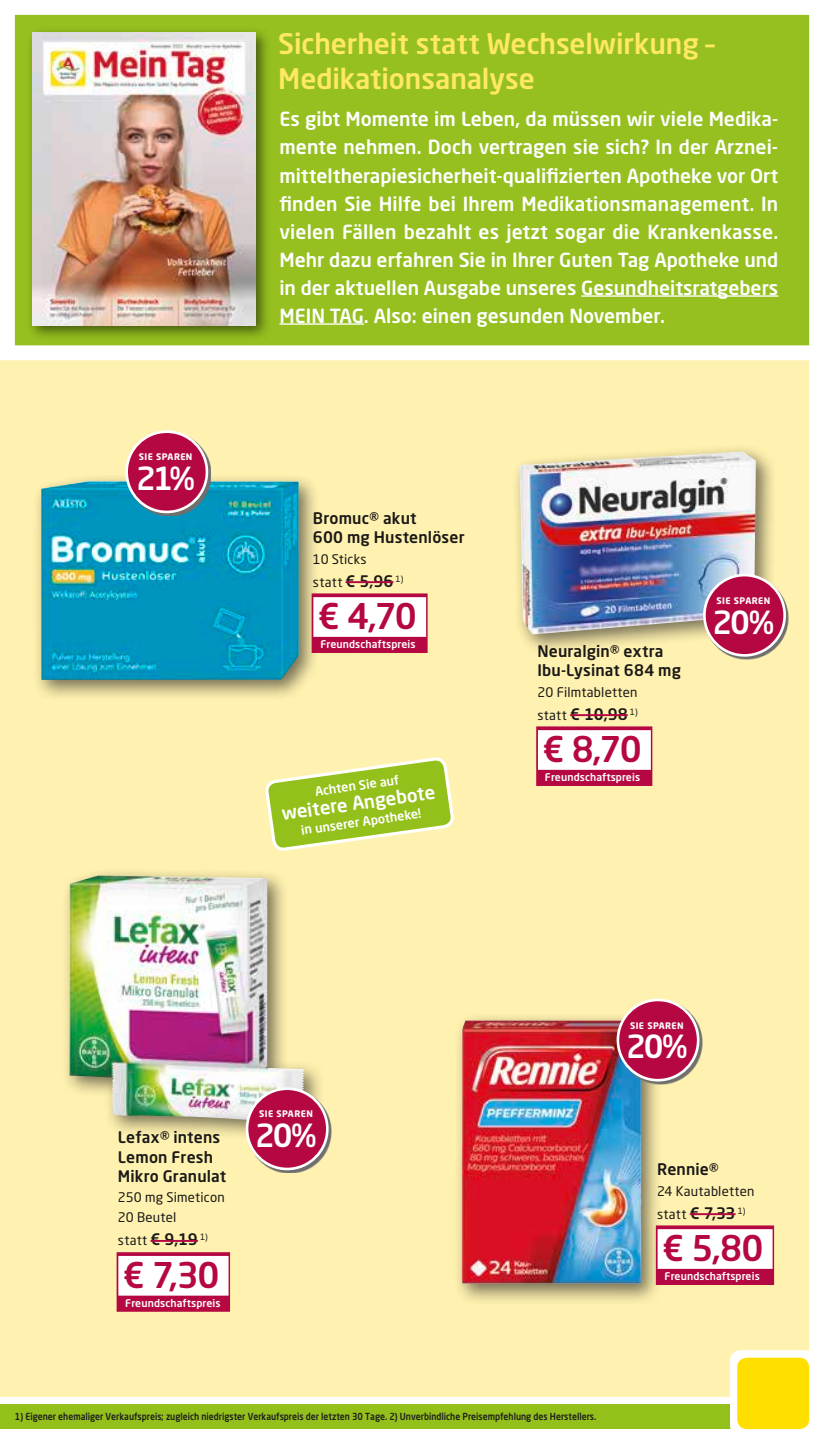
<style>
.page{position:relative;width:839px;height:1444px;background:#fff}
.page>*{position:absolute;margin:0;border:0;box-sizing:border-box;transform-origin:0 0}
._04_Angebotspreis{font:500 35px "Neo Sans Pro";letter-spacing:-.045em;color:#b50843}
.Prozente{font:500 31.5px "Neo Sans Pro";letter-spacing:-.07em;color:#fff}
.t1{font:500 28px/35px "Neo Sans Pro";letter-spacing:-.005em;color:#ffe864}
.t2{font:500 19.25px/28px "Neo Sans Pro";color:#fff;text-align:justify}
.t3{font:500 18.38px "Neo Sans Pro";color:#fff}
._01_Artikel{font:500 15.75px/19.2px "Neo Sans Pro";letter-spacing:.01em;color:#1a1918}
._03_statt_Preis{font:500 15.75px "Neo Sans Pro";color:#1a1918}
._02_Text{font:13.12px "Neo Sans Pro";letter-spacing:.015em;color:#1a1918}
._03_statt_Preis-2{font:13.12px "Neo Sans Pro";letter-spacing:.025em;color:#1a1918}
.t4{font:500 12.42px "Neo Sans Pro";color:#fff}
._07_T_Wirberaten{font:500 10.5px "Neo Sans Pro";letter-spacing:.01em;color:#fff}
.t5{font:500 9.62px "Neo Sans Pro";color:#1d1d1b;scale:.9 1}
.Sparen{font:700 8.92px "Neo Sans Pro";letter-spacing:.05em;color:#fff}
.s1{font-weight:500;font-size:15.75px}
.s2{font-weight:400;font-size:13.12px}
</style>
<div class="page">
<div style="left:0;top:1404px;width:769px;height:25px;background:#94c01c"></div>
<div style="left:0;top:362px;width:809px;height:1034px;background:#fff1af"></div>
<div style="left:729px;top:1350px;width:87px;height:86px;background:#fff;border-radius:11px"></div>
<div style="left:737px;top:1357px;width:72px;height:72px;background:#ffdf00;border-radius:10px"></div>
<svg style="left:0;top:14px;width:810px;height:348px;background:#9fc533"></svg>
<hr style="left:581px;top:295px;width:197px;height:2px;background:#fff">
<hr style="left:279px;top:323px;width:85px;height:2px;background:#fff">
<div style="left:26px;top:27px;width:245px;height:314px;background:#1d1d1b;opacity:.6"></div>
<img style="left:32px;top:33px;width:224px;height:292px">
<div style="left:511px;top:443px;width:266px;height:212px;background:#1a1918;opacity:.6"></div>
<img style="left:519px;top:451px;width:236px;height:183px">
<div style="left:536px;top:726px;width:116px;height:60px;background:#b50843"></div>
<div style="left:538px;top:730px;width:112px;height:40px;background:#fff"></div>
<hr style="left:570px;top:714px;width:57px;height:2px;background:#b50843">
<svg style="left:705px;top:576px;width:83px;height:83px;background:#d8d5b3"></svg>
<div style="left:704px;top:575px;width:80px;height:80px;background:#b50843;border-radius:50%"></div>
<div style="left:703px;top:574px;width:82px;height:82px;border:3px solid #fff;border-radius:50%"></div>
<svg style="left:265px;top:757px;width:188px;height:93px;background:#b8d155"></svg>
<div style="left:32px;top:472px;width:288px;height:229px;background:#1a1918;opacity:.6"></div>
<img style="left:41px;top:481px;width:257px;height:199px">
<div style="left:311px;top:593px;width:116px;height:60px;background:#b50843"></div>
<div style="left:313px;top:597px;width:113px;height:40px;background:#fff"></div>
<hr style="left:345px;top:581px;width:48px;height:2px;background:#b50843">
<svg style="left:128px;top:433px;width:83px;height:83px;background:#80b4af"></svg>
<div style="left:127px;top:432px;width:80px;height:80px;background:#b50843;border-radius:50%"></div>
<div style="left:125px;top:430px;width:83px;height:83px;border:3px solid #fff;border-radius:50%"></div>
<div style="left:61px;top:867px;width:264px;height:277px;background:#1a1918;opacity:.6"></div>
<img style="left:69px;top:884px;width:236px;height:239px">
<div style="left:117px;top:1252px;width:113px;height:59px;background:#b50843"></div>
<div style="left:118px;top:1256px;width:110px;height:39px;background:#fff"></div>
<hr style="left:151px;top:1240px;width:47px;height:2px;background:#b50843">
<svg style="left:248px;top:1089px;width:83px;height:84px;background:#dbd4ad"></svg>
<div style="left:247px;top:1088px;width:80px;height:81px;background:#b50843;border-radius:50%"></div>
<div style="left:246px;top:1087px;width:82px;height:83px;border:3px solid #fff;border-radius:50%"></div>
<div style="left:453px;top:1011px;width:209px;height:294px;background:#1a1918;opacity:.6"></div>
<img style="left:461px;top:1020px;width:180px;height:264px">
<div style="left:655px;top:1225px;width:118px;height:60px;background:#b50843"></div>
<div style="left:657px;top:1229px;width:115px;height:39px;background:#fff"></div>
<hr style="left:689px;top:1213px;width:46px;height:2px;background:#b50843">
<svg style="left:619px;top:1001px;width:83px;height:83px;background:#b7c3ac"></svg>
<div style="left:617px;top:1000px;width:81px;height:80px;background:#b50843;border-radius:50%"></div>
<div style="left:616px;top:998px;width:83px;height:83px;border:3px solid #fff;border-radius:50%"></div>
<p class="t1" style="left:278px;top:25px;width:437px">Sicherheit statt Wechselwirkung –<br>Medikationsanalyse</p>
<p class="Sparen" style="left:139px;top:451px;width:55px">SIE SPAREN</p>
<p class="Prozente" style="left:136px;top:458px;width:61px">21%</p>
<p class="t2" style="left:279px;top:105px;width:500px">Es gibt Momente im Leben, da müssen wir viele Medika&shy;mente nehmen. Doch vertragen sie sich? In der Arznei&shy;mitteltherapiesicherheit-qualifizierten Apotheke vor Ort finden Sie Hilfe bei Ihrem Medikationsmanagement. In vielen Fällen bezahlt es jetzt sogar die Krankenkasse.<br>Mehr dazu erfahren Sie in Ihrer Guten Tag Apotheke und in der aktuellen Ausgabe unseres Gesundheitsratgebers MEIN TAG. Also: einen gesunden November.</p>
<p class="_01_Artikel" style="left:313px;top:508px;width:153px">Bromuc® akut<br>600 mg Hustenlöser</p>
<p class="_02_Text" style="left:313px;top:551px;width:55px">10 Sticks</p>
<p class="_03_statt_Preis-2" style="left:313px;top:573px;width:92px">statt <span class="s1">€ 5,96</span> <sup>1)</sup></p>
<p class="_04_Angebotspreis" style="left:318px;top:594px;width:101px">€ 4,70</p>
<p class="_07_T_Wirberaten" style="left:320px;top:638px;width:97px">Freundschaftspreis</p>
<p class="t4" style="left:314px;top:783px;width:86px;rotate:-8deg">Achten Sie auf</p>
<p class="t3" style="left:280px;top:802px;width:156px;rotate:-8deg">weitere Angebote</p>
<p class="t4" style="left:300px;top:822px;width:123px;rotate:-8deg">in unserer Apotheke!</p>
<p class="_01_Artikel" style="left:537px;top:641px;width:128px">Neuralgin® extra</p>
<p class="_01_Artikel" style="left:537px;top:660px;width:145px">Ibu-Lysinat 684 mg</p>
<p class="_02_Text" style="left:537px;top:684px;width:101px">20 Filmtabletten</p>
<p class="_03_statt_Preis" style="left:537px;top:704px;width:102px"><span class="s2">statt</span> € 10,98 <sup>1)</sup></p>
<p class="_04_Angebotspreis" style="left:542px;top:727px;width:101px">€ 8,70</p>
<p class="_07_T_Wirberaten" style="left:544px;top:770px;width:97px">Freundschaftspreis</p>
<p class="Sparen" style="left:716px;top:595px;width:55px">SIE SPAREN</p>
<p class="Prozente" style="left:712px;top:602px;width:63px">20%</p>
<p class="_01_Artikel" style="left:118px;top:1127px;width:110px">Lefax® intens<br>Lemon Fresh<br>Mikro Granulat</p>
<p class="_02_Text" style="left:118px;top:1189px;width:108px">250 mg Simeticon</p>
<p class="_02_Text" style="left:118px;top:1209px;width:60px">20 Beutel</p>
<p class="_03_statt_Preis-2" style="left:118px;top:1232px;width:91px">statt <span class="s1">€ 9,19</span> <sup>1)</sup></p>
<p class="_04_Angebotspreis" style="left:123px;top:1253px;width:98px">€ 7,30</p>
<p class="_07_T_Wirberaten" style="left:125px;top:1296px;width:97px">Freundschaftspreis</p>
<p class="Sparen" style="left:259px;top:1108px;width:55px">SIE SPAREN</p>
<p class="Prozente" style="left:255px;top:1115px;width:63px">20%</p>
<p class="Sparen" style="left:630px;top:1019px;width:55px">SIE SPAREN</p>
<p class="Prozente" style="left:626px;top:1027px;width:63px">20%</p>
<p class="_01_Artikel" style="left:657px;top:1159px;width:63px">Rennie®</p>
<p class="_02_Text" style="left:657px;top:1182px;width:99px">24 Kautabletten</p>
<p class="_03_statt_Preis-2" style="left:657px;top:1205px;width:90px">statt <span class="s1">€ 7,33</span> <sup>1)</sup></p>
<p class="_04_Angebotspreis" style="left:662px;top:1226px;width:103px">€ 5,80</p>
<p class="_07_T_Wirberaten" style="left:664px;top:1269px;width:97px">Freundschaftspreis</p>
<p class="t5" style="left:15px;top:1410px;width:647px">1) Eigener ehemaliger Verkaufspreis; zugleich niedrigster Verkaufspreis der letzten 30 Tage. 2) Unverbindliche Preisempfehlung des Herstellers.</p>
</div>
